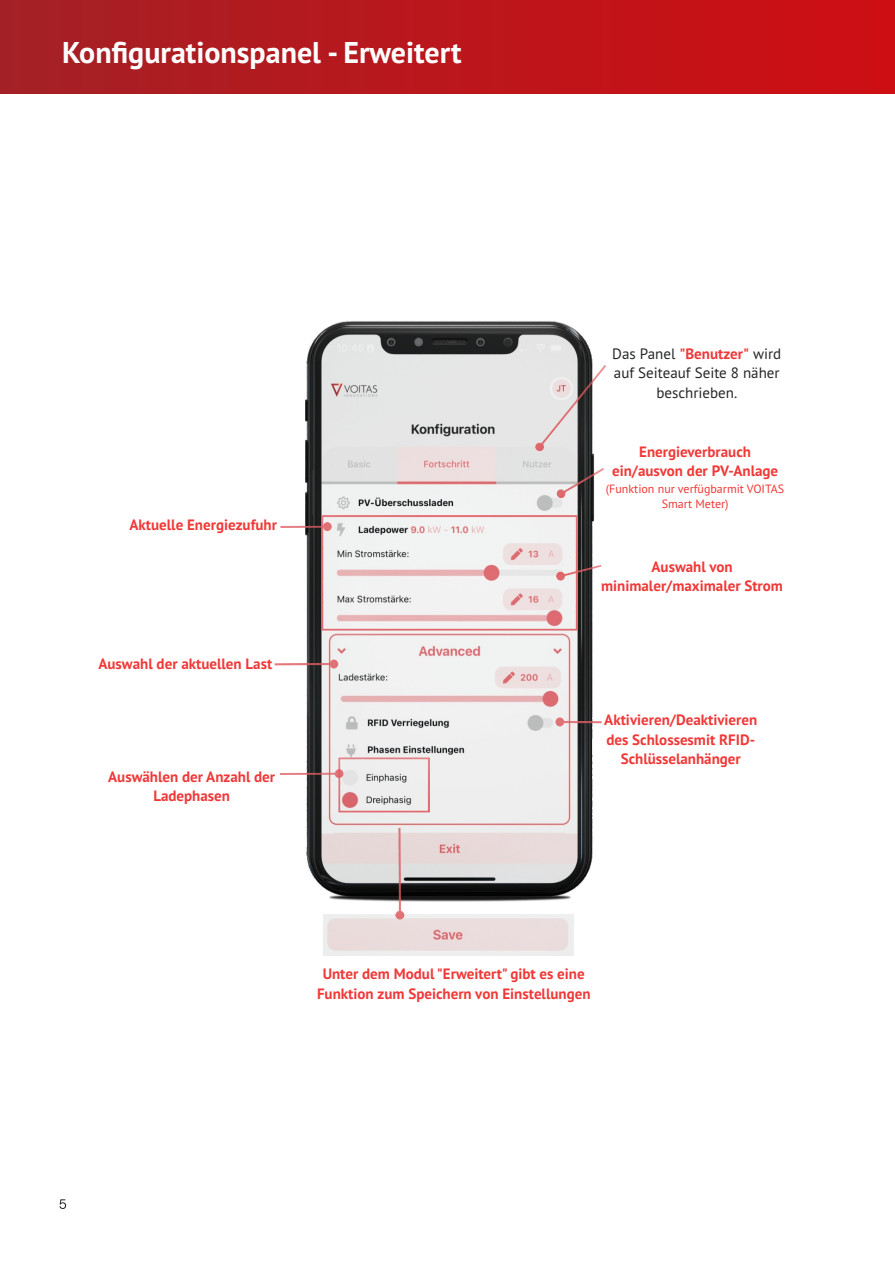
<style>
.page{position:relative;width:895px;height:1263px;background:#fff}
.page>*{position:absolute;margin:0;border:0;box-sizing:border-box;transform-origin:0 0}
.t1{font:700 30px "PT Sans";color:#fff}
.t2{font:700 15px/19.4px "PT Sans";color:#ef3938;text-align:center}
.t3{font:15px/19.4px "PT Sans";color:#242627;text-align:center}
.t4{font:12px/15.6px "PT Sans";color:#ef3938;text-align:center}
.s1{font-weight:700;color:#ef3938}
</style>
<div class="page">
<div style="left:0;top:0;width:895px;height:94px;background:linear-gradient(to right,#a42025,#cf0e13)"></div>
<svg style="left:59px;top:1199px;width:7px;height:10px"></svg>
<img style="left:306px;top:320px;width:288px;height:636px">
<img style="left:559px;top:468px;width:45px;height:29px">
<img style="left:578px;top:565px;width:24px;height:15px">
<img style="left:275px;top:660px;width:59px;height:8px">
<img style="left:560px;top:717px;width:42px;height:9px">
<img style="left:280px;top:522px;width:42px;height:9px">
<img style="left:536px;top:365px;width:70px;height:84px">
<img style="left:322px;top:515px;width:256px;height:115px">
<img style="left:338px;top:757px;width:92px;height:55px">
<img style="left:280px;top:769px;width:59px;height:9px">
<img style="left:323px;top:914px;width:250px;height:41px">
<img style="left:395px;top:828px;width:9px;height:87px">
<h1 class="t1" style="left:62px;top:40px;width:401px">Konfigurationspanel - Erweitert</h1>
<p class="t2" style="left:130px;top:516px;width:149px">Aktuelle Energiezufuhr</p>
<p class="t2" style="left:98px;top:655px;width:175px">Auswahl der aktuellen Last</p>
<p class="t2" style="left:108px;top:768px;width:168px">Auswählen der Anzahl der<br>Ladephasen</p>
<p class="t3" style="left:612px;top:345px;width:170px">Das Panel <span class="s1">"Benutzer"</span> wird auf Seiteauf Seite 8 näher beschrieben.</p>
<p class="t2" style="left:612px;top:443px;width:168px">Energieverbrauch ein/ausvon der PV-Anlage</p>
<p class="t4" style="left:606px;top:482px;width:180px">(Funktion nur verfügbarmit VOITAS<br>Smart Meter)</p>
<p class="t2" style="left:601px;top:558px;width:183px">Auswahl von minimaler/maximaler Strom</p>
<p class="t2" style="left:604px;top:712px;width:154px">Aktivieren/Deaktivieren des Schlossesmit RFID-<br>Schlüsselanhänger</p>
<p class="t2" style="left:317px;top:966px;width:275px">Unter dem Modul "Erweitert" gibt es eine<br>Funktion zum Speichern von Einstellungen</p>
</div>
